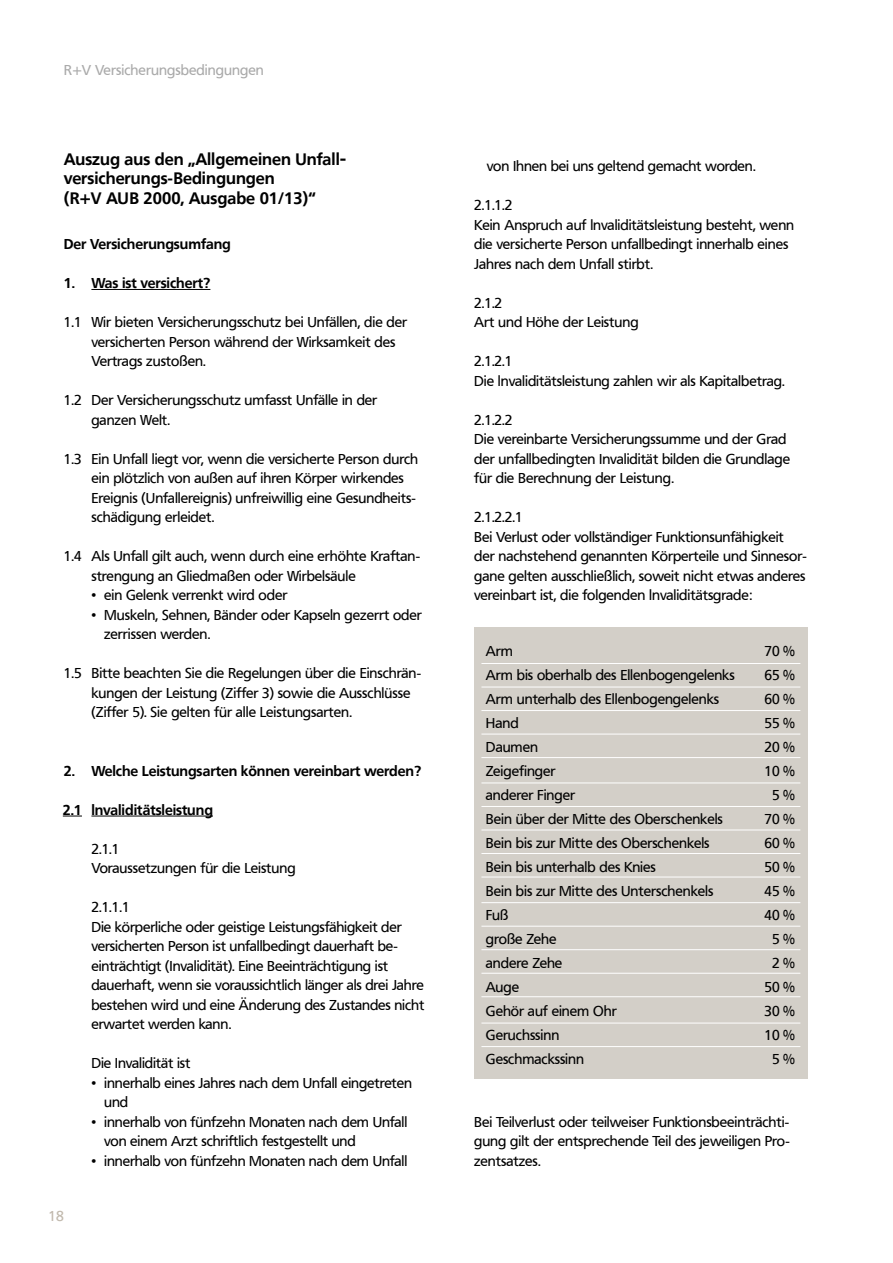
<style>
.page{position:relative;width:893px;height:1263px;background:#fff}
.page>*{position:absolute;margin:0;border:0;box-sizing:border-box;transform-origin:0 0}
.t1{font:700 16.5px/19.5px "Frutiger VR";color:#000}
.t2{font:14.25px/24px "Frutiger VR";letter-spacing:-.005em;color:#000}
.t3{font:700 14.25px "Frutiger VR";letter-spacing:-.005em;color:#000}
.t4{font:14.25px "Frutiger VR";color:#aaa}
.t5{font:14.25px "Frutiger VR";color:#c1b9ad}
</style>
<div class="page">
<div style="left:474px;top:627px;width:334px;height:452px;background:#d3cfc8"></div>
<hr style="left:91px;top:289px;width:119px;height:1px;background:#000">
<hr style="left:91px;top:816px;width:122px;height:1px;background:#000">
<svg style="left:63px;top:816px;width:19px;height:1px"></svg>
<hr style="left:481px;top:663px;width:319px;height:1px;background:#fff">
<hr style="left:481px;top:687px;width:319px;height:1px;background:#fff">
<hr style="left:481px;top:710px;width:319px;height:1px;background:#fff">
<hr style="left:481px;top:734px;width:319px;height:1px;background:#fff">
<hr style="left:481px;top:757px;width:319px;height:1px;background:#fff">
<hr style="left:481px;top:782px;width:319px;height:1px;background:#fff">
<hr style="left:481px;top:806px;width:319px;height:1px;background:#fff">
<hr style="left:481px;top:830px;width:319px;height:1px;background:#fff">
<hr style="left:481px;top:853px;width:319px;height:1px;background:#fff">
<hr style="left:481px;top:877px;width:319px;height:1px;background:#fff">
<hr style="left:481px;top:902px;width:319px;height:1px;background:#fff">
<hr style="left:481px;top:926px;width:319px;height:1px;background:#fff">
<hr style="left:481px;top:949px;width:319px;height:1px;background:#fff">
<hr style="left:481px;top:973px;width:319px;height:1px;background:#fff">
<hr style="left:481px;top:1023px;width:319px;height:1px;background:#fff">
<hr style="left:481px;top:996px;width:319px;height:1px;background:#fff">
<hr style="left:481px;top:1046px;width:319px;height:1px;background:#fff">
<p class="t4" style="left:64px;top:61px;width:202px">R+V Versicherungsbedingungen</p>
<p class="t1" style="left:64px;top:149px;width:283px">Auszug aus den „Allgemeinen Unfall&shy;versicherungs-Bedingungen<br>(R+V AUB 2000, Ausgabe 01/13)“</p>
<p class="t3" style="left:64px;top:235px;width:169px">Der Versicherungsumfang</p>
<p class="t3" style="left:64px;top:274px;width:13px">1.</p>
<p class="t2" style="left:64px;top:310px;width:19px">1.1</p>
<p class="t2" style="left:64px;top:388px;width:19px">1.2</p>
<p class="t2" style="left:64px;top:447px;width:19px">1.3</p>
<p class="t2" style="left:64px;top:544px;width:19px">1.4</p>
<p class="t2" style="left:64px;top:661px;width:19px">1.5</p>
<p class="t3" style="left:91px;top:274px;width:120px">Was ist versichert?</p>
<p class="t2" style="left:91px;top:312px;width:317px;line-height:19.5px">Wir bieten Versicherungsschutz bei Unfällen, die der versicherten Person während der Wirksamkeit des<br>Vertrags zustoßen.</p>
<p class="t2" style="left:91px;top:390px;width:287px;line-height:19.5px">Der Versicherungsschutz umfasst Unfälle in der ganzen Welt.</p>
<p class="t2" style="left:91px;top:449px;width:328px;line-height:19.5px">Ein Unfall liegt vor, wenn die versicherte Person durch ein plötzlich von außen auf ihren Körper wirkendes Ereignis (Unfallereignis) unfreiwillig eine Gesundheits&shy;schädigung erleidet.</p>
<p class="t2" style="left:91px;top:546px;width:330px;line-height:19.5px">Als Unfall gilt auch, wenn durch eine erhöhte Kraftan&shy;strengung an Gliedmaßen oder Wirbelsäule</p>
<p class="t2" style="left:91px;top:583px;width:197px">• ein Gelenk verrenkt wird oder</p>
<p class="t2" style="left:104px;top:605px;width:319px;line-height:19.5px;text-indent:-13px">• Muskeln, Sehnen, Bänder oder Kapseln gezerrt oder zerrissen werden.</p>
<p class="t2" style="left:91px;top:663px;width:331px;line-height:19.5px">Bitte beachten Sie die Regelungen über die Einschrän&shy;kungen der Leistung (Ziffer 3) sowie die Ausschlüsse (Ziffer 5). Sie gelten für alle Leistungsarten.</p>
<p class="t3" style="left:64px;top:762px;width:13px">2.</p>
<p class="t3" style="left:63px;top:801px;width:21px">2.1</p>
<p class="t3" style="left:91px;top:762px;width:331px">Welche Leistungsarten können vereinbart werden?</p>
<p class="t3" style="left:91px;top:801px;width:123px">lnvaliditätsleistung</p>
<p class="t2" style="left:91px;top:839px;width:206px;line-height:19.5px">2.1.1<br>Voraussetzungen für die Leistung</p>
<p class="t2" style="left:91px;top:897px;width:334px;line-height:19.5px">2.1.1.1<br>Die körperliche oder geistige Leistungsfähigkeit der versicherten Person ist unfallbedingt dauerhaft be&shy;einträchtigt (Invalidität). Eine Beeinträchtigung ist dauerhaft, wenn sie voraussichtlich länger als drei Jahre bestehen wird und eine Änderung des Zustandes nicht erwartet werden kann.</p>
<p class="t2" style="left:91px;top:1051px;width:100px">Die Invalidität ist</p>
<p class="t2" style="left:104px;top:1073px;width:309px;line-height:19.5px;text-indent:-13px">• innerhalb eines Jahres nach dem Unfall eingetreten und</p>
<p class="t2" style="left:104px;top:1112px;width:305px;line-height:19.5px;text-indent:-13px">• innerhalb von fünfzehn Monaten nach dem Unfall von einem Arzt schriftlich festgestellt und</p>
<p class="t2" style="left:91px;top:1149px;width:317px">• innerhalb von fünfzehn Monaten nach dem Unfall</p>
<p class="t5" style="left:48px;top:1207px;width:17px">18</p>
<p class="t2" style="left:487px;top:154px;width:270px">von Ihnen bei uns geltend gemacht worden.</p>
<p class="t2" style="left:474px;top:195px;width:322px;line-height:19.5px">2.1.1.2<br>Kein Anspruch auf lnvaliditätsleistung besteht, wenn die versicherte Person unfallbedingt innerhalb eines Jahres nach dem Unfall stirbt.</p>
<p class="t2" style="left:474px;top:293px;width:166px;line-height:19.5px">2.1.2<br>Art und Höhe der Leistung</p>
<p class="t2" style="left:474px;top:351px;width:312px;line-height:19.5px">2.1.2.1<br>Die lnvaliditätsleistung zahlen wir als Kapitalbetrag.</p>
<p class="t2" style="left:474px;top:410px;width:317px;line-height:19.5px">2.1.2.2<br>Die vereinbarte Versicherungssumme und der Grad der unfallbedingten Invalidität bilden die Grundlage für die Berechnung der Leistung.</p>
<p class="t2" style="left:474px;top:507px;width:334px;line-height:19.5px">2.1.2.2.1<br>Bei Verlust oder vollständiger Funktionsunfähigkeit der nachstehend genannten Körperteile und Sinnesor&shy;gane gelten ausschließlich, soweit nicht etwas anderes vereinbart ist, die folgenden lnvaliditätsgrade:</p>
<p class="t2" style="left:486px;top:639px;width:250px">Arm<br>Arm bis oberhalb des Ellenbogengelenks<br>Arm unterhalb des Ellenbogengelenks<br>Hand<br>Daumen<br>Zeigefinger<br>anderer Finger<br>Bein über der Mitte des Oberschenkels<br>Bein bis zur Mitte des Oberschenkels<br>Bein bis unterhalb des Knies<br>Bein bis zur Mitte des Unterschenkels<br>Fuß<br>große Zehe<br>andere Zehe<br>Auge<br>Gehör auf einem Ohr<br>Geruchssinn<br>Geschmackssinn</p>
<p class="t2" style="left:764px;top:639px;width:32px;text-align:center">70 %<br>65 %<br>60 %<br>55 %<br>20 %<br>10 %<br>5%<br>70 %<br>60 %<br>50 %<br>45 %<br>40 %<br>5%<br>2%<br>50 %<br>30 %<br>10 %<br>5%</p>
<p class="t2" style="left:474px;top:1112px;width:317px;line-height:19.5px;text-align:justify">Bei Teilverlust oder teilweiser Funktionsbeeinträchti&shy;gung gilt der entsprechende Teil des jeweiligen Pro&shy;zentsatzes.</p>
</div>
